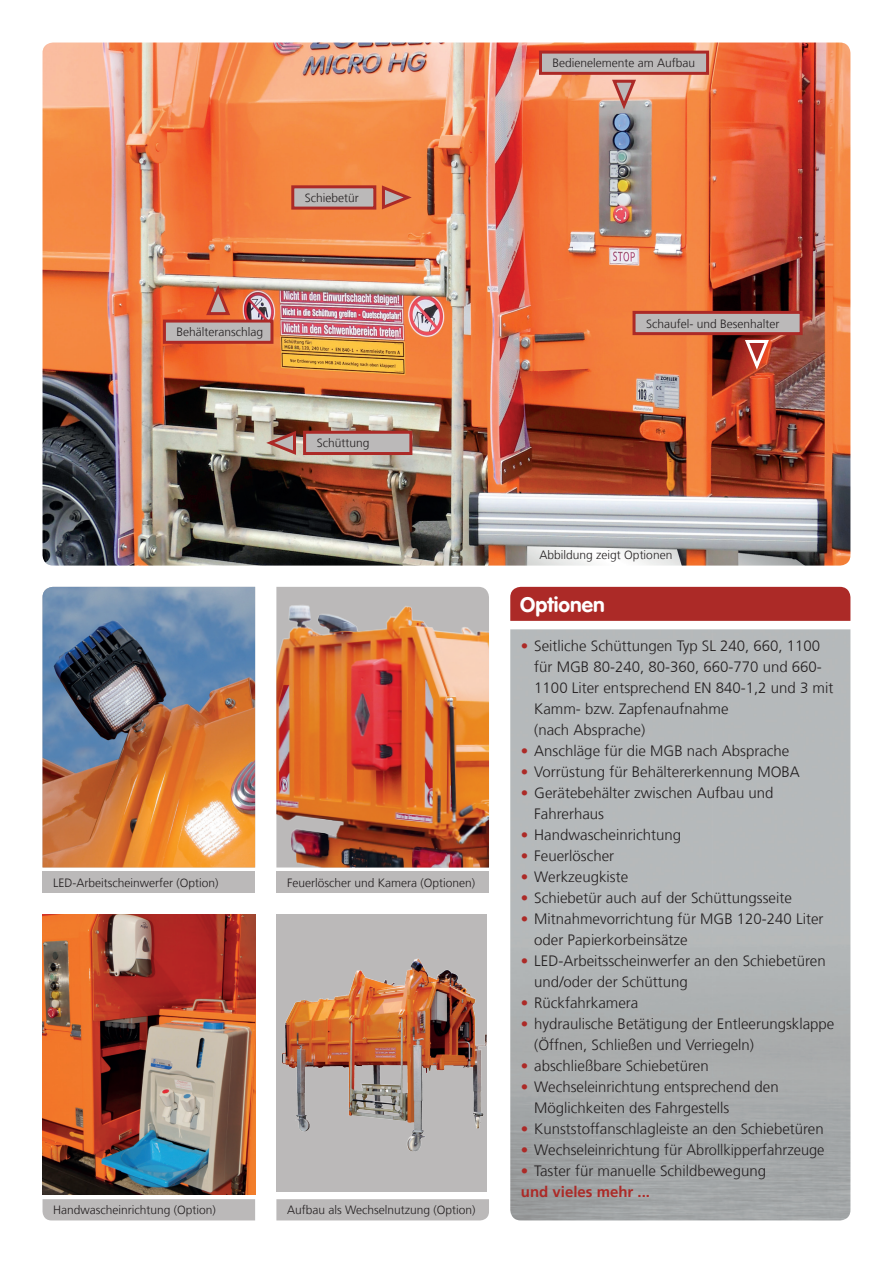
<style>
.page{position:relative;width:893px;height:1263px;background:#fff}
.page>*{position:absolute;margin:0;border:0;box-sizing:border-box;transform-origin:0 0}
.Ü4_VAG_14_bold_weiss{font:21px "VAG Rounded Bold";color:#fff}
.t1{font:300 15px/21px "Frutiger LT Com";color:#231f20}
.Frutiger_10_pt_Bold{font:700 15px "Frutiger LT Com";color:#ac2a27}
.Frutiger_8_pt_Bildun{font:300 12px "Frutiger LT Com";color:#231f20}
.s1{color:#ac2a27}
</style>
<div class="page">
<img style="left:43px;top:43px;width:807px;height:523px">
<div style="left:510px;top:587px;width:340px;height:34px;background:#ac2a27"></div>
<div style="left:293px;top:187px;width:82px;height:21px;background:#bbb9b9"></div>
<div style="left:291px;top:185px;width:85px;height:25px;border:3px solid #ac2a27"></div>
<img style="left:43px;top:587px;width:212px;height:280px">
<div style="left:43px;top:872px;width:212px;height:21px;background:#bbb9b9"></div>
<img style="left:43px;top:914px;width:212px;height:281px">
<div style="left:43px;top:1199px;width:212px;height:21px;background:#bbb9b9"></div>
<img style="left:276px;top:587px;width:213px;height:280px">
<div style="left:276px;top:872px;width:213px;height:21px;background:#bbb9b9"></div>
<div style="left:276px;top:914px;width:211px;height:278px;background:#bbb9b9"></div>
<img style="left:282px;top:958px;width:205px;height:193px">
<div style="left:276px;top:1199px;width:213px;height:21px;background:#bbb9b9"></div>
<svg style="left:204px;top:285px;width:28px;height:32px"></svg>
<div style="left:305px;top:432px;width:106px;height:21px;background:#bbb9b9"></div>
<div style="left:303px;top:431px;width:109px;height:24px;border:3px solid #ac2a27"></div>
<svg style="left:266px;top:429px;width:31px;height:28px"></svg>
<div style="left:164px;top:321px;width:108px;height:21px;background:#bbb9b9"></div>
<div style="left:163px;top:320px;width:110px;height:24px;border:3px solid #ac2a27"></div>
<svg style="left:610px;top:78px;width:28px;height:31px"></svg>
<div style="left:540px;top:52px;width:168px;height:21px;background:#bbb9b9"></div>
<div style="left:539px;top:51px;width:170px;height:24px;border:3px solid #ac2a27"></div>
<svg style="left:743px;top:338px;width:28px;height:32px"></svg>
<div style="left:634px;top:312px;width:167px;height:22px;background:#bbb9b9"></div>
<div style="left:632px;top:311px;width:171px;height:24px;border:3px solid #ac2a27"></div>
<svg style="left:380px;top:183px;width:32px;height:29px"></svg>
<p class="Frutiger_8_pt_Bildun" style="left:553px;top:56px;width:144px">Bedienelemente am Aufbau</p>
<p class="Frutiger_8_pt_Bildun" style="left:305px;top:191px;width:55px">Schiebetür</p>
<p class="Frutiger_8_pt_Bildun" style="left:177px;top:325px;width:88px">Behälteranschlag</p>
<p class="Frutiger_8_pt_Bildun" style="left:317px;top:436px;width:54px">Schüttung</p>
<p class="Frutiger_8_pt_Bildun" style="left:53px;top:876px;width:167px">LED-Arbeitscheinwerfer (Option)</p>
<p class="Frutiger_8_pt_Bildun" style="left:287px;top:876px;width:190px">Feuerlöscher und Kamera (Optionen)</p>
<p class="Frutiger_8_pt_Bildun" style="left:53px;top:1203px;width:164px">Handwascheinrichtung (Option)</p>
<p class="Frutiger_8_pt_Bildun" style="left:287px;top:1203px;width:190px">Aufbau als Wechselnutzung (Option)</p>
<p class="Frutiger_8_pt_Bildun" style="left:646px;top:316px;width:135px">Schaufel- und Besenhalter</p>
<p class="Frutiger_8_pt_Bildun" style="left:540px;top:548px;width:134px">Abbildung zeigt Optionen</p>
<p class="Ü4_VAG_14_bold_weiss" style="left:520px;top:592px;width:86px">Optionen</p>
<p class="t1" style="left:534px;top:636px;width:300px;text-indent:-13px"><span class="s1">•</span> Seitliche Schüttungen Typ SL 240, 660, 1100 für MGB 80-240, 80-360, 660-770 und 660- 1100 Liter entsprechend EN 840-1,2 und 3 mit Kamm- bzw. Zapfenaufnahme<br>(nach Absprache)</p>
<p class="t1" style="left:521px;top:741px;width:270px"><span class="s1">•</span> Anschläge für die MGB nach Absprache</p>
<p class="t1" style="left:521px;top:762px;width:281px"><span class="s1">•</span> Vorrüstung für Behältererkennung MOBA</p>
<p class="t1" style="left:534px;top:783px;width:241px;text-indent:-13px"><span class="s1">•</span> Gerätebehälter zwischen Aufbau und<br>Fahrerhaus</p>
<p class="t1" style="left:521px;top:825px;width:162px"><span class="s1">•</span> Handwascheinrichtung</p>
<p class="t1" style="left:521px;top:846px;width:95px"><span class="s1">•</span> Feuerlöscher</p>
<p class="t1" style="left:521px;top:867px;width:109px"><span class="s1">•</span> Werkzeugkiste</p>
<p class="t1" style="left:521px;top:888px;width:272px"><span class="s1">•</span> Schiebetür auch auf der Schüttungsseite</p>
<p class="t1" style="left:534px;top:909px;width:291px;text-indent:-13px"><span class="s1">•</span> Mitnahmevorrichtung für MGB 120-240 Liter oder Papierkorbeinsätze</p>
<p class="t1" style="left:534px;top:951px;width:293px;text-indent:-13px"><span class="s1">•</span> LED-Arbeitsscheinwerfer an den Schiebetüren und/oder der Schüttung</p>
<p class="t1" style="left:521px;top:993px;width:119px"><span class="s1">•</span> Rückfahrkamera</p>
<p class="t1" style="left:534px;top:1014px;width:302px;text-indent:-13px"><span class="s1">•</span> hydraulische Betätigung der Entleerungsklappe (Öffnen, Schließen und Verriegeln)</p>
<p class="t1" style="left:521px;top:1056px;width:189px"><span class="s1">•</span> abschließbare Schiebetüren</p>
<p class="t1" style="left:534px;top:1077px;width:246px;text-indent:-13px"><span class="s1">•</span> Wechseleinrichtung entsprechend den<br>Möglichkeiten des Fahrgestells</p>
<p class="t1" style="left:521px;top:1119px;width:304px"><span class="s1">•</span> Kunststoffanschlagleiste an den Schiebetüren</p>
<p class="t1" style="left:521px;top:1140px;width:305px"><span class="s1">•</span> Wechseleinrichtung für Abrollkipperfahrzeuge</p>
<p class="t1" style="left:521px;top:1161px;width:247px"><span class="s1">•</span> Taster für manuelle Schildbewegung</p>
<p class="Frutiger_10_pt_Bold" style="left:521px;top:1183px;width:131px">und vieles mehr ...</p>
</div>
